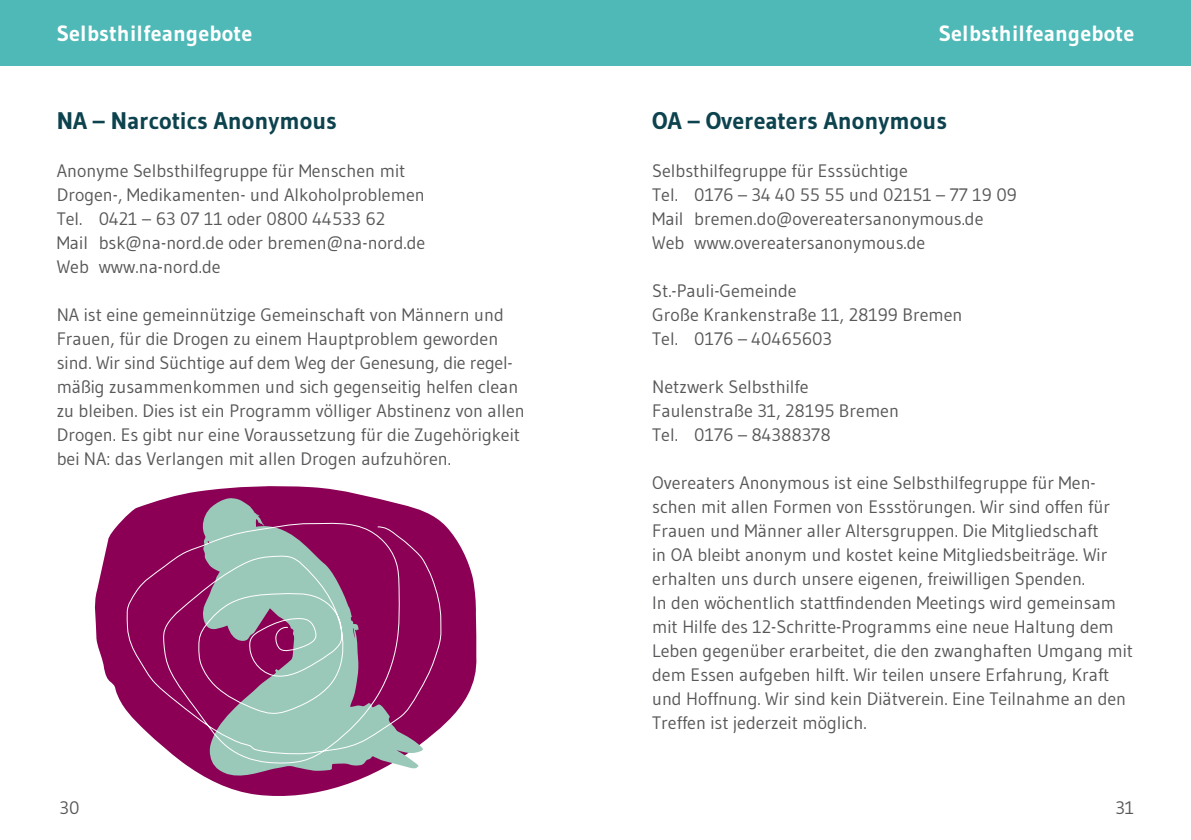
<style>
.page{position:relative;width:1191px;height:840px;background:#fff}
.page>*{position:absolute;margin:0;border:0;box-sizing:border-box;transform-origin:0 0}
.t1{font:700 24px "Gudea";color:#0c434e}
.t2{font:700 22px "Gudea";letter-spacing:.01em;color:#fff}
.t3{font:18px/24px "Gudea";color:#58585a}
</style>
<div class="page">
<div style="left:0;top:0;width:595px;height:66px;background:#4fb9b8"></div>
<div style="left:595px;top:0;width:596px;height:66px;background:#4fb9b8"></div>
<svg style="left:94px;top:486px;width:383px;height:310px"></svg>
<svg style="left:202px;top:497px;width:222px;height:283px;background:#9c477d"></svg>
<svg style="left:127px;top:521px;width:315px;height:243px;background:#975883"></svg>
<p class="t2" style="left:57px;top:20px;width:197px">Selbsthilfeangebote</p>
<p class="t2" style="left:938px;top:20px;width:197px">Selbsthilfeangebote</p>
<h1 class="t1" style="left:57px;top:105px;width:282px">NA – Narcotics Anonymous</h1>
<p class="t3" style="left:57px;top:158px;width:370px">Anonyme Selbsthilfegruppe für Menschen mit Drogen-, Medikamenten- und Alkoholproblemen Tel. 0421 – 63 07 11 oder 0800 44533 62<br>Mail bsk@na-nord.de oder bremen@na-nord.de Web www.na-nord.de</p>
<p class="t3" style="left:57px;top:302px;width:469px">NA ist eine gemeinnützige Gemeinschaft von Männern und Frauen, für die Drogen zu einem Hauptproblem geworden sind. Wir sind Süchtige auf dem Weg der Genesung, die regel&shy;mäßig zusammenkommen und sich gegenseitig helfen clean zu bleiben. Dies ist ein Programm völliger Abstinenz von allen Drogen. Es gibt nur eine Voraussetzung für die Zugehörigkeit bei NA: das Verlangen mit allen Drogen aufzuhören.</p>
<h1 class="t1" style="left:652px;top:105px;width:296px">OA – Overeaters Anonymous</h1>
<p class="t3" style="left:652px;top:158px;width:366px">Selbsthilfegruppe für Esssüchtige<br>Tel. 0176 – 34 40 55 55 und 02151 – 77 19 09<br>Mail bremen.do@overeatersanonymous.de Web www.overeatersanonymous.de</p>
<p class="t3" style="left:652px;top:278px;width:312px">St.-Pauli-Gemeinde<br>Große Krankenstraße 11, 28199 Bremen<br>Tel. 0176 – 40465603</p>
<p class="t3" style="left:652px;top:374px;width:248px">Netzwerk Selbsthilfe<br>Faulenstraße 31, 28195 Bremen<br>Tel. 0176 – 84388378</p>
<p class="t3" style="left:652px;top:470px;width:482px">Overeaters Anonymous ist eine Selbsthilfegruppe für Men&shy;schen mit allen Formen von Essstörungen. Wir sind offen für Frauen und Männer aller Altersgruppen. Die Mitgliedschaft<br>in OA bleibt anonym und kostet keine Mitgliedsbeiträge. Wir erhalten uns durch unsere eigenen, freiwilligen Spenden.<br>In den wöchentlich stattfindenden Meetings wird gemeinsam mit Hilfe des 12-Schritte-Programms eine neue Haltung dem Leben gegenüber erarbeitet, die den zwanghaften Umgang mit dem Essen aufgeben hilft. Wir teilen unsere Erfahrung, Kraft und Hoffnung. Wir sind kein Diätverein. Eine Teilnahme an den Treffen ist jederzeit möglich.</p>
<p class="t3" style="left:60px;top:794px;width:21px">30</p>
<p class="t3" style="left:1115px;top:794px;width:20px">31</p>
</div>
